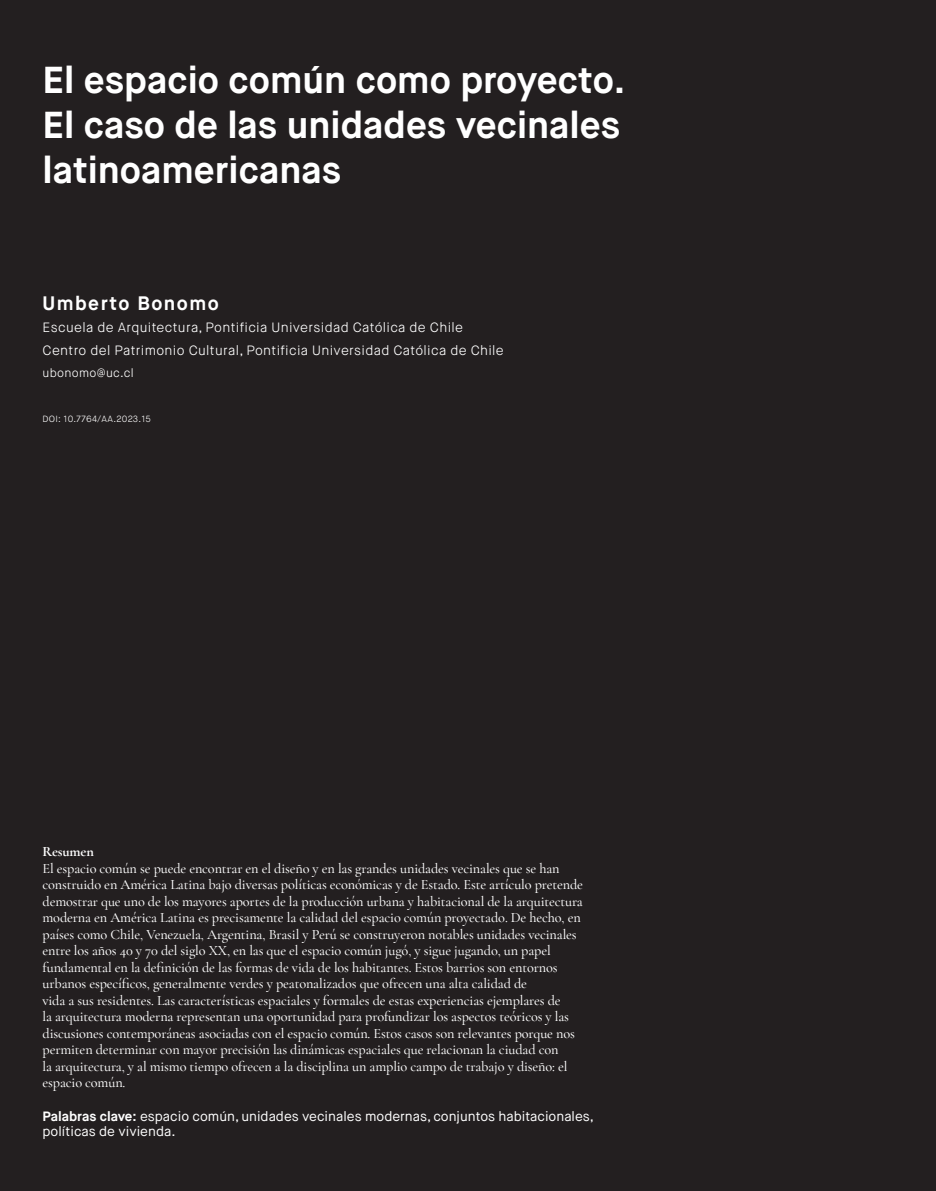
<style>
.page{position:relative;width:936px;height:1191px;background:#fff}
.page>*{position:absolute;margin:0;border:0;box-sizing:border-box;transform-origin:0 0}
._01_-_TITULO{font:700 37.5px/45px "Maison Neue";color:#fff}
._02_-_AUTOR{font:700 19.5px "Maison Neue";letter-spacing:.075em;color:#fff}
._04_-_TEXTO_GENERAL{font:500 14.25px/16.5px "Cormorant Garamond";letter-spacing:-.01em;color:#fff}
._04_-_TEXTO_GENERAL-2{font:700 14.25px "Cormorant Garamond";letter-spacing:-.01em;color:#fff}
._02_-_AUTOR-2{font:300 13.5px "Maison Neue";letter-spacing:.025em;color:#fff}
.t1{font:13.5px/15px "Maison Neue";color:#fff}
._02_-_AUTOR-3{font:300 12px "Maison Neue";letter-spacing:.025em;color:#fff}
._02_-_AUTOR-4{font:300 9px "Maison Neue";letter-spacing:.025em;color:#fff}
.s1{font-weight:700}
</style>
<div class="page">
<div style="left:0;top:0;width:935px;height:1191px;background:#231f20"></div>
<p class="_01_-_TITULO" style="left:43px;top:58px;width:584px">El espacio común como proyecto.<br>El caso de las unidades vecinales latinoamericanas</p>
<p class="_02_-_AUTOR" style="left:43px;top:291px;width:178px">Umberto Bonomo</p>
<p class="_02_-_AUTOR-2" style="left:43px;top:319px;width:422px">Escuela de Arquitectura, Pontificia Universidad Católica de Chile</p>
<p class="_02_-_AUTOR-2" style="left:43px;top:342px;width:463px">Centro del Patrimonio Cultural, Pontificia Universidad Católica de Chile</p>
<p class="_02_-_AUTOR-3" style="left:43px;top:366px;width:93px">ubonomo@uc.cl</p>
<p class="_02_-_AUTOR-4" style="left:43px;top:414px;width:110px">DOI: 10.7764/AA.2023.15</p>
<p class="_04_-_TEXTO_GENERAL-2" style="left:43px;top:842px;width:53px">Resumen</p>
<p class="_04_-_TEXTO_GENERAL" style="left:43px;top:859px;width:542px">El espacio común se puede encontrar en el diseño y en las grandes unidades vecinales que se han construido en América Latina bajo diversas políticas económicas y de Estado. Este artículo pretende demostrar que uno de los mayores aportes de la producción urbana y habitacional de la arquitectura moderna en América Latina es precisamente la calidad del espacio común proyectado. De hecho, en países como Chile, Venezuela, Argentina, Brasil y Perú se construyeron notables unidades vecinales entre los años 40 y 70 del siglo XX, en las que el espacio común jugó, y sigue jugando, un papel fundamental en la definición de las formas de vida de los habitantes. Estos barrios son entornos urbanos específicos, generalmente verdes y peatonalizados que ofrecen una alta calidad de<br>vida a sus residentes. Las características espaciales y formales de estas experiencias ejemplares de<br>la arquitectura moderna representan una oportunidad para profundizar los aspectos teóricos y las discusiones contemporáneas asociadas con el espacio común. Estos casos son relevantes porque nos permiten determinar con mayor precisión las dinámicas espaciales que relacionan la ciudad con<br>la arquitectura, y al mismo tiempo ofrecen a la disciplina un amplio campo de trabajo y diseño: el espacio común.</p>
<p class="t1" style="left:43px;top:1108px;width:553px"><span class="s1">Palabras clave:</span> espacio común, unidades vecinales modernas, conjuntos habitacionales, políticas de vivienda.</p>
</div>
